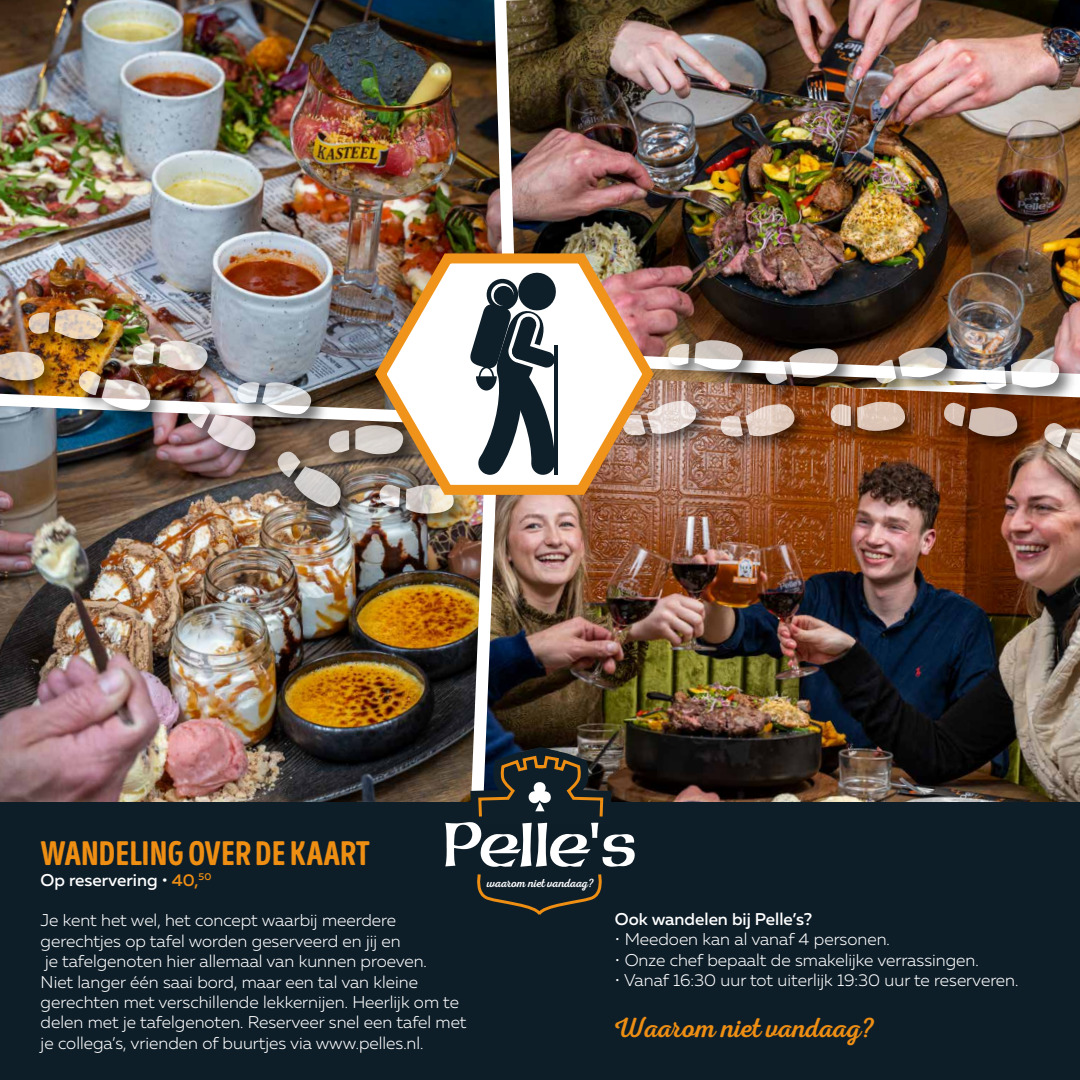
<style>
.page{position:relative;width:1080px;height:1080px;background:#fff}
.page>*{position:absolute;margin:0;border:0;box-sizing:border-box;transform-origin:0 0}
.t1{font:34px "Intro Head HUC Base";color:#ee8e13}
.t2{font:28px "Nexa Rust Script R 00";letter-spacing:-.015em;color:#ee8e13}
.t3{font:300 17px/20.4px "Muller";color:#fff}
.t4{font:500 17px "Muller";color:#fff}
.t5{font:12px "Nexa Rust Script R 00";letter-spacing:-.015em;color:#fff}
.s1{color:#ee8e13}
</style>
<div class="page">
<img style="left:0;top:514px;width:464px;height:288px">
<img style="left:0;top:0;width:488px;height:409px">
<img style="left:488px;top:0;width:592px;height:343px">
<img style="left:464px;top:343px;width:616px;height:459px">
<div style="left:0;top:802px;width:1080px;height:278px;background:#0e1e29"></div>
<img style="left:21px;top:301px;width:104px;height:5px">
<img style="left:349px;top:420px;width:6px;height:24px">
<img style="left:270px;top:444px;width:93px;height:85px">
<img style="left:0;top:306px;width:349px;height:208px">
<img style="left:371px;top:516px;width:105px;height:20px">
<img style="left:851px;top:340px;width:9px;height:54px">
<img style="left:867px;top:339px;width:102px;height:67px">
<svg style="left:873px;top:347px;width:82px;height:38px"></svg>
<img style="left:977px;top:351px;width:103px;height:60px">
<svg style="left:984px;top:356px;width:84px;height:35px"></svg>
<img style="left:1079px;top:362px;width:1px;height:53px">
<img style="left:851px;top:394px;width:76px;height:59px">
<svg style="left:857px;top:401px;width:58px;height:33px;background:#b48e76"></svg>
<img style="left:936px;top:395px;width:103px;height:64px">
<svg style="left:943px;top:401px;width:83px;height:36px;background:#9a735e"></svg>
<img style="left:1036px;top:415px;width:44px;height:72px">
<svg style="left:1043px;top:422px;width:37px;height:45px;background:#b79f90"></svg>
<img style="left:369px;top:245px;width:291px;height:26px">
<img style="left:355px;top:271px;width:496px;height:245px">
<hr style="left:555px;top:346px;width:3px;height:129px;background:#0f1f29">
<svg style="left:445px;top:747px;width:192px;height:168px"></svg>
<h1 class="t1" style="left:41px;top:833px;width:331px">WANDELING OVER DE KAART</h1>
<p class="t4" style="left:41px;top:869px;width:172px">Op reservering • <span class="s1">40,</span><sup>50</sup></p>
<p class="t3" style="left:41px;top:910px;width:427px">Je kent het wel, het concept waarbij meerdere gerechtjes op tafel worden geserveerd en jij en<br>je tafelgenoten hier allemaal van kunnen proeven.<br>Niet langer één saai bord, maar een tal van kleine gerechten met verschillende lekkernijen. Heerlijk om te delen met je tafelgenoten. Reserveer snel een tafel met je collega’s, vrienden of buurtjes via www.pelles.nl.</p>
<p class="t4" style="left:615px;top:908px;width:199px">Ook wandelen bij Pelle’s?</p>
<p class="t5" style="left:487px;top:876px;width:108px">waarom niet vandaag?</p>
<p class="t3" style="left:615px;top:929px;width:276px">• Meedoen kan al vanaf 4 personen.</p>
<p class="t3" style="left:615px;top:949px;width:365px">• Onze chef bepaalt de smakelijke verrassingen.</p>
<p class="t3" style="left:615px;top:970px;width:405px">• Vanaf 16:30 uur tot uiterlijk 19:30 uur te reserveren.</p>
<h2 class="t2" style="left:615px;top:1011px;width:261px">Waarom niet vandaag?</h2>
</div>
